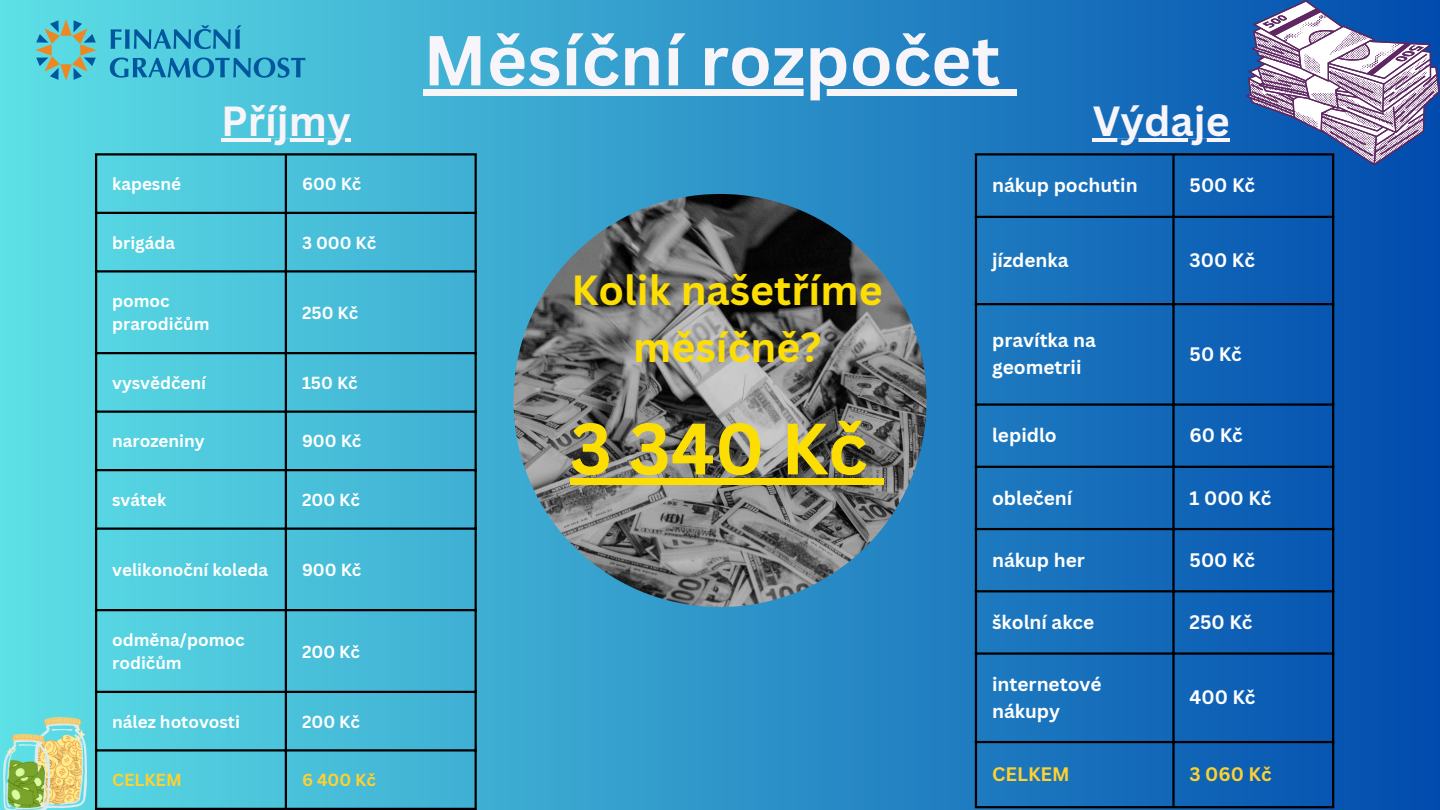
<style>
.page{position:relative;width:1440px;height:810px;background:#fff}
.page>*{position:absolute;margin:0;border:0;box-sizing:border-box;transform-origin:0 0}
.t1{font:700 71px "Canva Sans";color:#fdde03}
.t2{font:700 69px "Canva Sans";color:#f7f5fa}
.t3{font:700 41px/57px "Canva Sans";color:#fdde03;text-align:center}
.t4{font:700 41px "Canva Sans";color:#f7f5fa}
.t5{font:700 19px/26.2px "Canva Sans";color:#fff}
.t6{font:700 19px "Canva Sans";color:#ffd12f}
.t7{font:700 17px/23.2px "Canva Sans";color:#fff}
.t8{font:700 17px "Canva Sans";color:#ffd12f}
</style>
<div class="page">
<div style="left:0;top:0;width:1440px;height:810px;background:linear-gradient(to right,#5de0e6,#014bad)"></div>
<svg style="left:110px;top:58px;width:195px;height:20px;background:#319ec4"></svg>
<svg style="left:35px;top:19px;width:62px;height:62px;background:#6cbbb6"></svg>
<svg style="left:111px;top:25px;width:131px;height:24px;background:#37a7c9"></svg>
<svg style="left:1246px;top:0;width:194px;height:165px"></svg>
<hr style="left:95px;top:156px;width:2px;height:652px;background:#000">
<hr style="left:285px;top:156px;width:2px;height:652px;background:#000">
<hr style="left:475px;top:156px;width:2px;height:652px;background:#000">
<hr style="left:95px;top:153px;width:382px;height:3px;background:#000">
<hr style="left:95px;top:212px;width:382px;height:2px;background:#000">
<hr style="left:95px;top:270px;width:382px;height:3px;background:#000">
<hr style="left:95px;top:352px;width:382px;height:2px;background:#000">
<hr style="left:95px;top:411px;width:382px;height:2px;background:#000">
<hr style="left:95px;top:469px;width:382px;height:2px;background:#000">
<hr style="left:95px;top:528px;width:382px;height:2px;background:#000">
<hr style="left:95px;top:609px;width:382px;height:2px;background:#000">
<hr style="left:95px;top:691px;width:382px;height:2px;background:#000">
<hr style="left:95px;top:749px;width:382px;height:3px;background:#000">
<hr style="left:95px;top:808px;width:382px;height:2px;background:#000">
<hr style="left:975px;top:156px;width:2px;height:650px;background:#000">
<hr style="left:1172px;top:156px;width:3px;height:650px;background:#000">
<hr style="left:1332px;top:156px;width:2px;height:650px;background:#000">
<hr style="left:975px;top:153px;width:359px;height:3px;background:#000">
<hr style="left:975px;top:216px;width:359px;height:2px;background:#000">
<hr style="left:975px;top:303px;width:359px;height:2px;background:#000">
<hr style="left:975px;top:403px;width:359px;height:3px;background:#000">
<hr style="left:975px;top:466px;width:359px;height:2px;background:#000">
<hr style="left:975px;top:528px;width:359px;height:2px;background:#000">
<hr style="left:975px;top:590px;width:359px;height:2px;background:#000">
<hr style="left:975px;top:652px;width:359px;height:3px;background:#000">
<hr style="left:975px;top:741px;width:359px;height:2px;background:#000">
<hr style="left:975px;top:806px;width:359px;height:2px;background:#000">
<img style="left:513px;top:194px;width:414px;height:413px;border-radius:50%">
<img style="left:4px;top:717px;width:82px;height:93px">
<hr style="left:1093px;top:139px;width:137px;height:3px;background:#f7f5fa">
<hr style="left:221px;top:139px;width:130px;height:3px;background:#f7f5fa">
<div style="left:423px;top:89px;width:577px;height:7px;background:#f7f5fa"></div>
<div style="left:1000px;top:89px;width:17px;height:7px;background:#f7f5fa"></div>
<div style="left:570px;top:478px;width:297px;height:7px;background:#fdde03"></div>
<div style="left:867px;top:478px;width:17px;height:7px;background:#fdde03"></div>
<p class="t2" style="left:423px;top:12px;width:579px">Měsíční rozpočet</p>
<p class="t4" style="left:221px;top:93px;width:131px">Příjmy</p>
<p class="t4" style="left:1093px;top:93px;width:139px">Výdaje</p>
<p class="t7" style="left:112px;top:172px;width:70px">kapesné</p>
<p class="t7" style="left:302px;top:172px;width:61px">600 Kč</p>
<h1 class="t7" style="left:112px;top:230px;width:64px">brigáda</h1>
<p class="t7" style="left:302px;top:230px;width:76px">3 000 Kč</p>
<p class="t7" style="left:112px;top:289px;width:99px">pomoc prarodičům</p>
<p class="t7" style="left:302px;top:301px;width:58px">250 Kč</p>
<p class="t7" style="left:112px;top:371px;width:95px">vysvědčení</p>
<p class="t7" style="left:302px;top:371px;width:57px">150 Kč</p>
<p class="t7" style="left:112px;top:429px;width:94px">narozeniny</p>
<p class="t7" style="left:302px;top:429px;width:61px">900 Kč</p>
<p class="t7" style="left:112px;top:488px;width:56px">svátek</p>
<p class="t7" style="left:302px;top:488px;width:59px">200 Kč</p>
<p class="t7" style="left:112px;top:557px;width:157px">velikonoční koleda</p>
<p class="t7" style="left:302px;top:557px;width:61px">900 Kč</p>
<p class="t7" style="left:112px;top:628px;width:134px">odměna/pomoc rodičům</p>
<p class="t7" style="left:302px;top:640px;width:59px">200 Kč</p>
<p class="t7" style="left:112px;top:709px;width:129px">nález hotovosti</p>
<p class="t7" style="left:302px;top:709px;width:59px">200 Kč</p>
<p class="t8" style="left:112px;top:768px;width:71px">CELKEM</p>
<p class="t8" style="left:302px;top:768px;width:75px">6 400 Kč</p>
<p class="t3" style="left:572px;top:260px;width:313px">Kolik našetříme měsíčně?</p>
<p class="t1" style="left:570px;top:399px;width:299px">3 340 Kč</p>
<p class="t5" style="left:992px;top:172px;width:147px">nákup pochutin</p>
<p class="t5" style="left:1190px;top:172px;width:67px">500 Kč</p>
<p class="t5" style="left:992px;top:246px;width:78px">jízdenka</p>
<p class="t5" style="left:1190px;top:246px;width:67px">300 Kč</p>
<p class="t5" style="left:992px;top:327px;width:105px">pravítka na geometrii</p>
<p class="t5" style="left:1190px;top:340px;width:54px">50 Kč</p>
<p class="t5" style="left:992px;top:422px;width:66px">lepidlo</p>
<p class="t5" style="left:1190px;top:422px;width:55px">60 Kč</p>
<p class="t5" style="left:992px;top:484px;width:82px">oblečení</p>
<p class="t5" style="left:1190px;top:484px;width:83px">1 000 Kč</p>
<p class="t5" style="left:992px;top:546px;width:94px">nákup her</p>
<p class="t5" style="left:1190px;top:546px;width:67px">500 Kč</p>
<p class="t5" style="left:992px;top:609px;width:104px">školní akce</p>
<p class="t5" style="left:1190px;top:609px;width:64px">250 Kč</p>
<p class="t5" style="left:992px;top:671px;width:111px">internetové nákupy</p>
<p class="t5" style="left:1190px;top:684px;width:67px">400 Kč</p>
<p class="t6" style="left:992px;top:760px;width:79px">CELKEM</p>
<p class="t6" style="left:1190px;top:760px;width:84px">3 060 Kč</p>
</div>
